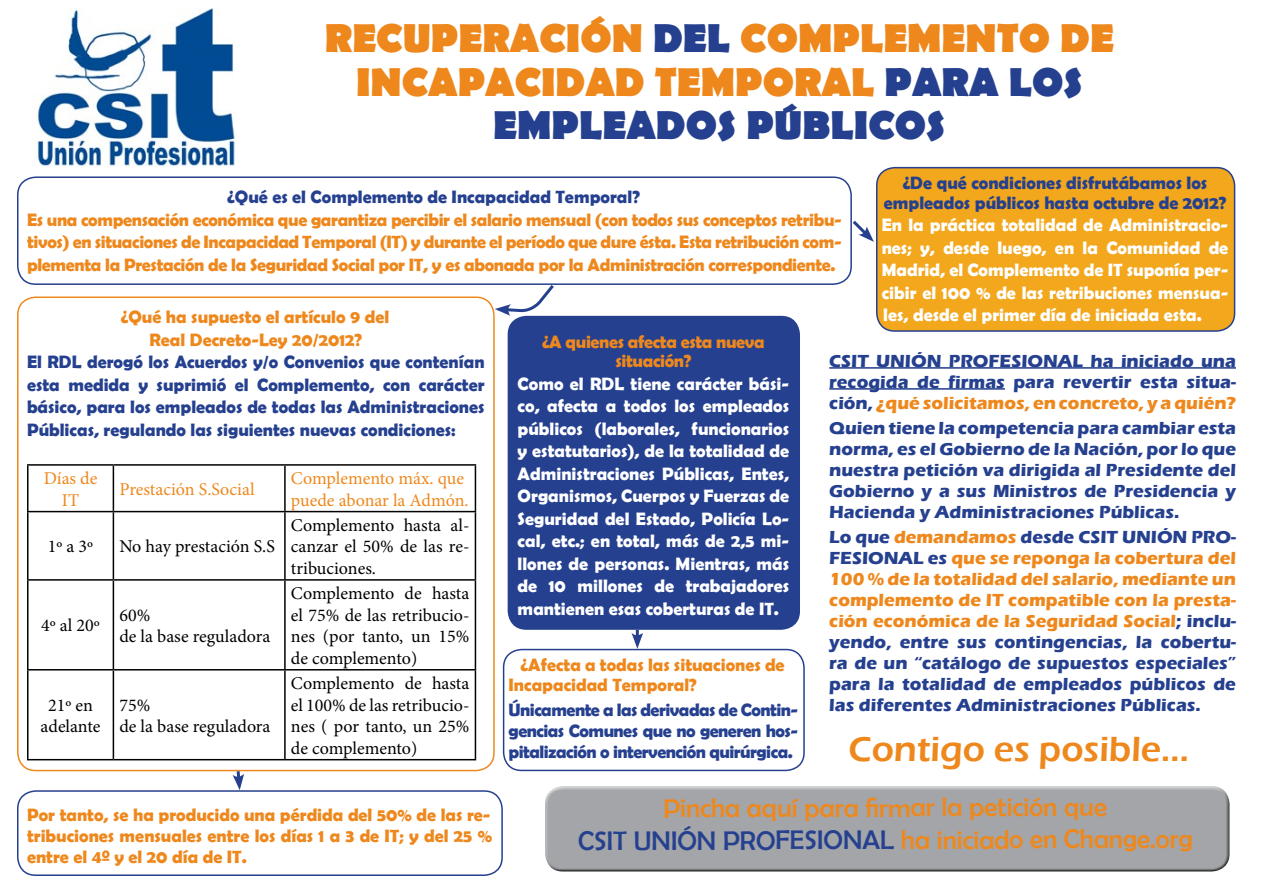
<style>
.page{position:relative;width:1263px;height:893px;background:#fff}
.page>*{position:absolute;margin:0;border:0;box-sizing:border-box;transform-origin:0 0}
.t1{font:700 40.5px/43.5px "Berlin Sans FB";color:#ee881d;text-align:center}
.t2{font:600 36px "Eras ITC";color:#ee881d}
.t3{font:27px/31.7px "Berlin Sans FB";letter-spacing:-.005em;color:#ee881d;text-align:center}
.t4{font:700 18px/21px "Eras ITC";color:#25408f;text-align:justify}
.t5{font:700 18px/22.5px "Berlin Sans FB Demi";color:#fff;text-align:justify}
.t6{font:700 18px/22.5px "Berlin Sans FB Demi";color:#ee881d;text-align:justify}
.t7{font:700 18px/22.5px "Berlin Sans FB Demi";color:#25408f;text-align:justify}
.t8{font:18px/21.6px "Minion Pro";color:#000;text-align:justify}
.t9{font:18px/21.6px "Minion Pro";color:#ee881d;text-align:center}
.t10{font:700 18px/19.5px "Berlin Sans FB Demi";letter-spacing:-.02em;color:#ee881d;text-align:center}
.s1{color:#25408f}
.s2{color:#ee881d}
</style>
<div class="page">
<img style="left:36px;top:9px;width:199px;height:158px">
<div style="left:17px;top:176px;width:835px;height:109px;border:2px solid #25408f;border-radius:18px"></div>
<div style="left:877px;top:168px;width:357px;height:163px;background:#f2a71c;border-radius:18px"></div>
<div style="left:876px;top:167px;width:359px;height:165px;border:2px solid #25408f;border-radius:18px"></div>
<hr style="left:27px;top:464px;width:86px;height:2px;background:#000">
<hr style="left:27px;top:466px;width:2px;height:45px;background:#000">
<hr style="left:113px;top:464px;width:172px;height:2px;background:#000">
<hr style="left:113px;top:466px;width:1px;height:45px;background:#000">
<hr style="left:285px;top:464px;width:191px;height:2px;background:#000">
<hr style="left:284px;top:466px;width:2px;height:45px;background:#000">
<hr style="left:475px;top:466px;width:1px;height:45px;background:#000">
<hr style="left:27px;top:511px;width:86px;height:1px;background:#000">
<hr style="left:27px;top:512px;width:2px;height:67px;background:#000">
<hr style="left:113px;top:511px;width:172px;height:1px;background:#000">
<hr style="left:113px;top:512px;width:1px;height:67px;background:#000">
<hr style="left:285px;top:511px;width:191px;height:1px;background:#000">
<hr style="left:284px;top:512px;width:2px;height:67px;background:#000">
<hr style="left:475px;top:512px;width:1px;height:67px;background:#000">
<hr style="left:27px;top:579px;width:86px;height:2px;background:#000">
<hr style="left:27px;top:581px;width:2px;height:88px;background:#000">
<hr style="left:113px;top:579px;width:172px;height:2px;background:#000">
<hr style="left:113px;top:581px;width:1px;height:88px;background:#000">
<hr style="left:285px;top:579px;width:191px;height:2px;background:#000">
<hr style="left:284px;top:581px;width:2px;height:88px;background:#000">
<hr style="left:475px;top:581px;width:1px;height:88px;background:#000">
<hr style="left:27px;top:669px;width:86px;height:1px;background:#000">
<hr style="left:27px;top:670px;width:2px;height:89px;background:#000">
<hr style="left:113px;top:669px;width:172px;height:1px;background:#000">
<hr style="left:113px;top:670px;width:1px;height:89px;background:#000">
<hr style="left:285px;top:669px;width:191px;height:1px;background:#000">
<hr style="left:284px;top:670px;width:2px;height:89px;background:#000">
<hr style="left:475px;top:670px;width:1px;height:89px;background:#000">
<hr style="left:27px;top:759px;width:86px;height:1px;background:#000">
<hr style="left:113px;top:759px;width:172px;height:1px;background:#000">
<hr style="left:285px;top:759px;width:191px;height:1px;background:#000">
<div style="left:17px;top:296px;width:478px;height:475px;border:2px solid #ee881d;border-radius:18px"></div>
<svg style="left:495px;top:282px;width:62px;height:34px"></svg>
<hr style="left:829px;top:367px;width:407px;height:2px;background:#25408f">
<hr style="left:829px;top:388px;width:176px;height:2px;background:#25408f">
<div style="left:17px;top:790px;width:486px;height:86px;border:2px solid #25408f;border-radius:18px"></div>
<svg style="left:849px;top:218px;width:25px;height:24px"></svg>
<svg style="left:233px;top:768px;width:11px;height:22px"></svg>
<div style="left:508px;top:317px;width:291px;height:312px;background:#25408f;border-radius:18px"></div>
<div style="left:508px;top:316px;width:292px;height:314px;border:2px solid #25408f;border-radius:18px"></div>
<div style="left:503px;top:649px;width:302px;height:122px;border:2px solid #25408f;border-radius:18px"></div>
<svg style="left:631px;top:630px;width:12px;height:19px"></svg>
<div style="left:540px;top:781px;width:690px;height:84px;background:#fff;opacity:.75"></div>
<div style="left:544px;top:790px;width:690px;height:86px;background:#000;opacity:.75"></div>
<h1 class="t1" style="left:325px;top:19px;width:791px">RECUPERACIÓN <span class="s1">DEL</span> COMPLEMENTO DE<br>INCAPACIDAD TEMPORAL <span class="s1">PARA LOS<br>EMPLEADOS PÚBLICOS</span></h1>
<p class="t7" style="left:227px;top:185px;width:414px">¿Qué es el Complemento de Incapacidad Temporal?</p>
<p class="t6" style="left:27px;top:208px;width:816px">Es una compensación económica que garantiza percibir el salario mensual (con todos sus conceptos retribu&shy;tivos) en situaciones de Incapacidad Temporal (IT) y durante el período que dure ésta. Esta retribución com&shy;plementa la Prestación de la Seguridad Social por IT, y es abonada por la Administración correspondiente.</p>
<p class="t7" style="left:884px;top:173px;width:344px;line-height:19.5px;text-align:center">¿De qué condiciones disfrutábamos los empleados públicos hasta octubre de 2012?</p>
<p class="t5" style="left:882px;top:214px;width:348px">En la práctica totalidad de Administracio&shy;nes; y, desde luego, en la Comunidad de Madrid, el Complemento de IT suponía per&shy;cibir el 100 % de las retribuciones mensua-</p>
<p class="t6" style="left:121px;top:305px;width:270px">¿Qué ha supuesto el artículo 9 del</p>
<p class="t5" style="left:883px;top:304px;width:320px">les, desde el primer día de iniciada esta.</p>
<p class="t6" style="left:149px;top:328px;width:214px">Real Decreto-Ley 20/2012?</p>
<p class="t7" style="left:27px;top:350px;width:459px">El RDL derogó los Acuerdos y/o Convenios que contenían esta medida y suprimió el Complemento, con carácter básico, para los empleados de todas las Administraciones Públicas, regulando las siguientes nuevas condiciones:</p>
<p class="t9" style="left:44px;top:467px;width:55px">Días de<br>IT</p>
<p class="t9" style="left:119px;top:478px;width:137px">Prestación S.Social</p>
<p class="t9" style="left:291px;top:467px;width:179px;text-align:left">Complemento máx. que puede abonar la Admón.</p>
<p class="t8" style="left:48px;top:536px;width:47px">1º a 3º</p>
<p class="t8" style="left:119px;top:536px;width:157px">No hay prestación S.S</p>
<p class="t10" style="left:542px;top:331px;width:224px">¿A quienes afecta esta nueva situación?</p>
<p class="t5" style="left:518px;top:372px;width:273px">Como el RDL tiene carácter bási&shy;co, afecta a todos los empleados públicos (laborales, funcionarios y estatutarios), de la totalidad de Administraciones Públicas, Entes, Organismos, Cuerpos y Fuerzas de Seguridad del Estado, Policía Lo&shy;cal, etc.; en total, más de 2,5 mi&shy;llones de personas. Mientras, más de 10 millones de trabajadores mantienen esas coberturas de IT.</p>
<p class="t4" style="left:829px;top:350px;width:408px">CSIT UNIÓN PROFESIONAL ha iniciado una recogida de firmas para revertir esta situa&shy;ción, <span class="s2">¿qué solicitamos, en concreto, y a quién?</span></p>
<p class="t4" style="left:829px;top:417px;width:408px">Quien tiene la competencia para cambiar esta norma, es el Gobierno de la Nación, por lo que nuestra petición va dirigida al Presidente del Gobierno y a sus Ministros de Presidencia y Hacienda y Administraciones Públicas.</p>
<p class="t4" style="left:829px;top:527px;width:408px">Lo que <span class="s2">demandamos</span> desde CSIT UNIÓN PRO-FESIONAL es <span class="s2">que se reponga la cobertura del 100 % de la totalidad del salario, mediante un complemento de IT compatible con la presta&shy;ción económica de la Seguridad Social</span>; inclu&shy;yendo, entre sus contingencias, la cobertu&shy;ra de un “catálogo de supuestos especiales” para la totalidad de empleados públicos de las diferentes Administraciones Públicas.</p>
<p class="t8" style="left:291px;top:514px;width:180px">Complemento hasta al&shy;canzar el 50% de las re&shy;tribuciones.</p>
<p class="t8" style="left:291px;top:582px;width:180px">Complemento de hasta el 75% de las retribucio&shy;nes (por tanto, un 15% de complemento)</p>
<p class="t8" style="left:41px;top:615px;width:60px">4º al 20º</p>
<p class="t8" style="left:119px;top:604px;width:153px">60%<br>de la base reguladora</p>
<p class="t6" style="left:509px;top:655px;width:278px;line-height:19.5px;text-indent:12px">¿Afecta a todas las situaciones de<br>Incapacidad Temporal?</p>
<p class="t7" style="left:509px;top:699px;width:291px;line-height:21px">Únicamente a las derivadas de Contin&shy;gencias Comunes que no generen hos&shy;pitalización o intervención quirúrgica.</p>
<p class="t8" style="left:291px;top:672px;width:180px">Complemento de hasta el 100% de las retribucio&shy;nes ( por tanto, un 25% de complemento)</p>
<p class="t8" style="left:41px;top:694px;width:61px;text-align:center">21º en adelante</p>
<p class="t8" style="left:119px;top:694px;width:153px">75%<br>de la base reguladora</p>
<h2 class="t2" style="left:848px;top:729px;width:342px">Contigo es posible...</h2>
<h3 class="t3" style="left:578px;top:791px;width:616px">Pincha aquí para firmar la petición que<br><span class="s1">CSIT UNIÓN PROFESIONAL</span> ha iniciado en Change.org</h3>
<p class="t6" style="left:27px;top:803px;width:467px;line-height:21px">Por tanto, se ha producido una pérdida del 50% de las re&shy;tribuciones mensuales entre los días 1 a 3 de IT; y del 25 % entre el 4º y el 20 día de IT.</p>
</div>
